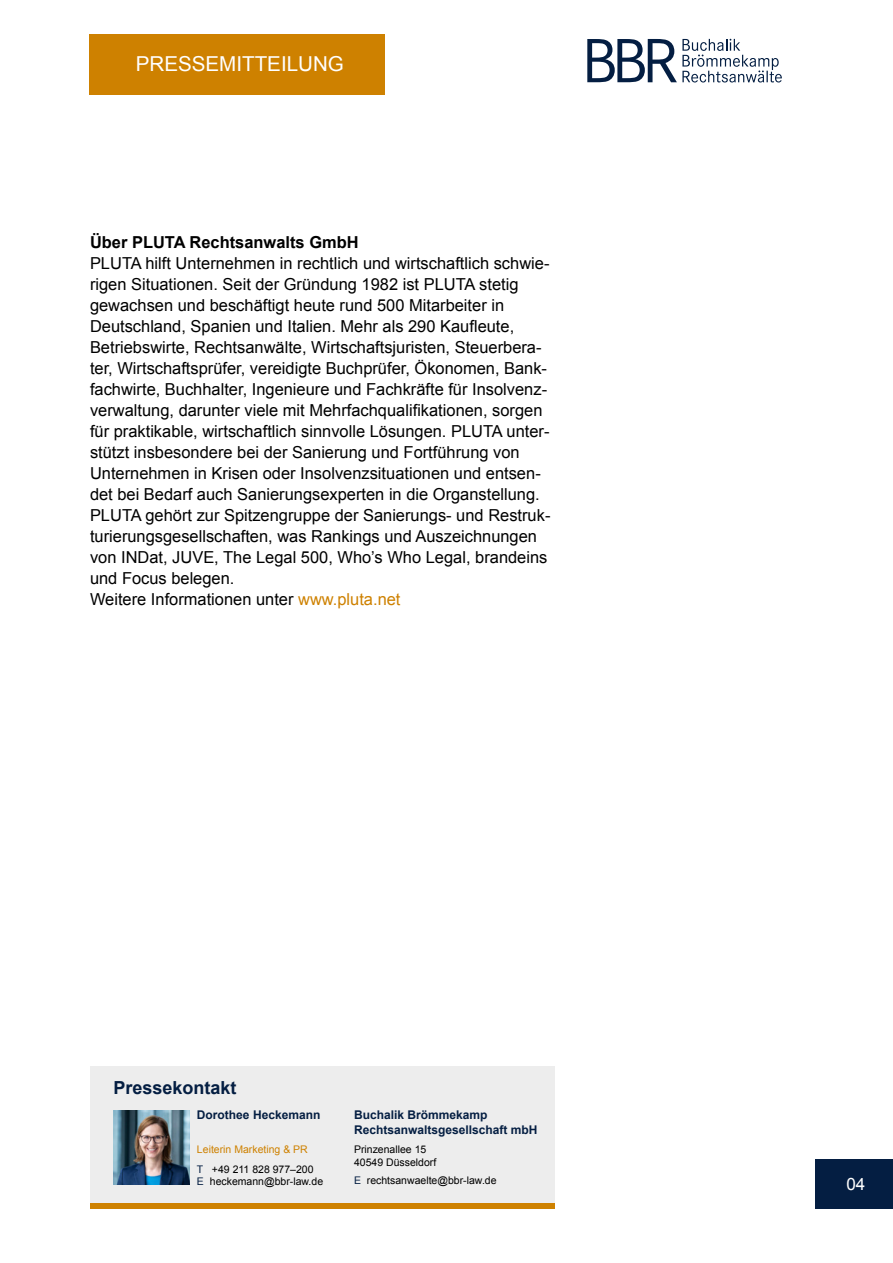
<style>
.page{position:relative;width:893px;height:1263px;background:#fff}
.page>*{position:absolute;margin:0;border:0;box-sizing:border-box;transform-origin:0 0}
.t1{font:20.55px "Arial";color:#fff}
.t2{font:700 18px "Arial";color:#041e42}
.t3{font:16.95px "Arial";color:#fff}
.t4{font:16.5px/21px "Arial";color:#000}
.t5{font:700 16.5px "Arial";color:#000}
.t6{font:700 12px/14.4px "Arial";color:#041e42}
.t7{font:10.5px/12.6px "Arial";color:#000}
.t8{font:10.5px/19.5px "Arial";color:#ce8100}
.s1{color:#ce8100}
.s2{color:#041e42}
.s3{color:#000}
</style>
<div class="page">
<div style="left:815px;top:1159px;width:78px;height:50px;background:#041e42"></div>
<svg style="left:587px;top:39px;width:195px;height:43px"></svg>
<div style="left:90px;top:34px;width:295px;height:60px;background:#ce8100"></div>
<div style="left:90px;top:1066px;width:464px;height:137px;background:#ededed"></div>
<div style="left:90px;top:1203px;width:464px;height:6px;background:#ce8100"></div>
<img style="left:114px;top:1110px;width:75px;height:74px">
<p class="t1" style="left:136px;top:51px;width:210px">PRESSEMITTEILUNG</p>
<p class="t5" style="left:90px;top:231px;width:270px">Über PLUTA Rechtsanwalts GmbH</p>
<p class="t4" style="left:90px;top:253px;width:462px">PLUTA hilft Unternehmen in rechtlich und wirtschaftlich schwie&shy;rigen Situationen. Seit der Gründung 1982 ist PLUTA stetig gewachsen und beschäftigt heute rund 500 Mitarbeiter in Deutschland, Spanien und Italien. Mehr als 290 Kaufleute, Betriebswirte, Rechtsanwälte, Wirtschaftsjuristen, Steuerbera&shy;ter, Wirtschaftsprüfer, vereidigte Buchprüfer, Ökonomen, Bank&shy;fachwirte, Buchhalter, Ingenieure und Fachkräfte für Insolvenz&shy;verwaltung, darunter viele mit Mehrfachqualifikationen, sorgen für praktikable, wirtschaftlich sinnvolle Lösungen. PLUTA unter&shy;stützt insbesondere bei der Sanierung und Fortführung von Unternehmen in Krisen oder Insolvenzsituationen und entsen&shy;det bei Bedarf auch Sanierungsexperten in die Organstellung.<br>PLUTA gehört zur Spitzengruppe der Sanierungs- und Restruk&shy;turierungsgesellschaften, was Rankings und Auszeichnungen von INDat, JUVE, The Legal 500, Who’s Who Legal, brandeins und Focus belegen.<br>Weitere Informationen unter <span class="s1">www.pluta.net</span></p>
<p class="t2" style="left:113px;top:1075px;width:125px">Pressekontakt</p>
<p class="t6" style="left:197px;top:1108px;width:125px">Dorothee Heckemann</p>
<p class="t6" style="left:354px;top:1108px;width:185px">Buchalik Brömmekamp<br>Rechtsanwaltsgesellschaft mbH</p>
<p class="t8" style="left:197px;top:1140px;width:118px">Leiterin Marketing &amp; PR<br><span class="s2">T</span> <span class="s3">+49 211 828 977–200</span></p>
<p class="t7" style="left:197px;top:1175px;width:128px"><span class="s2">E</span> heckemann@bbr-law.de</p>
<p class="t7" style="left:354px;top:1143px;width:84px">Prinzenallee 15<br>40549 Düsseldorf</p>
<p class="t7" style="left:354px;top:1174px;width:144px"><span class="s2">E</span> rechtsanwaelte@bbr-law.de</p>
<p class="t3" style="left:846px;top:1173px;width:20px">04</p>
</div>
